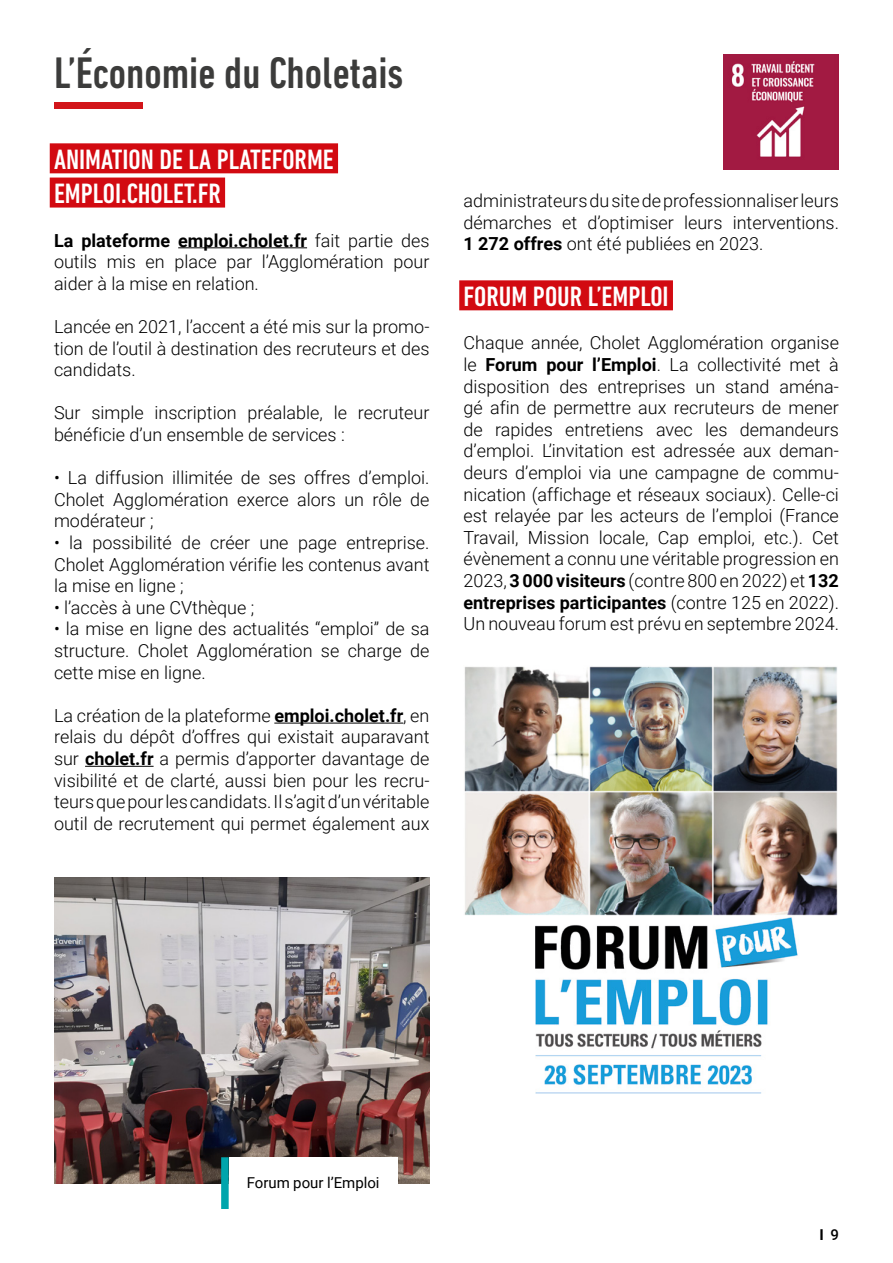
<style>
.page{position:relative;width:893px;height:1263px;background:#fff}
.page>*{position:absolute;margin:0;border:0;box-sizing:border-box;transform-origin:0 0}
.t1{font:500 condensed 45px "DIN Next LT Pro";color:#3c3c3b}
.t2{font:500 condensed 28.5px/34.2px "DIN Next LT Pro";color:#fff}
.t3{font:300 18px/21.6px "Roboto";color:#000;text-align:justify}
.t4{font:15px "Roboto";color:#000}
.t5{font:700 15px "Roboto";color:#000}
.s1{font-weight:700}
.s2{font-weight:500}
</style>
<div class="page">
<div style="left:50px;top:143px;width:288px;height:30px;background:#d20a11"></div>
<div style="left:50px;top:178px;width:175px;height:30px;background:#d20a11"></div>
<hr style="left:178px;top:247px;width:129px;height:1px;background:#000">
<hr style="left:274px;top:723px;width:129px;height:1px;background:#000">
<hr style="left:85px;top:766px;width:69px;height:1px;background:#000">
<div style="left:459px;top:280px;width:214px;height:30px;background:#d20a11"></div>
<div style="left:54px;top:102px;width:89px;height:6px;background:#d2151a"></div>
<img style="left:464px;top:666px;width:374px;height:428px">
<img style="left:54px;top:877px;width:375px;height:306px">
<img style="left:723px;top:54px;width:116px;height:116px">
<div style="left:229px;top:1157px;width:169px;height:52px;background:#fff"></div>
<div style="left:221px;top:1157px;width:8px;height:52px;background:#00a5ac"></div>
<h1 class="t1" style="left:54px;top:47px;width:351px">L’Économie du Choletais</h1>
<h2 class="t2" style="left:54px;top:142px;width:281px">ANIMATION DE LA PLATEFORME<br>EMPLOI.CHOLET.FR</h2>
<p class="t3" style="left:54px;top:229px;width:377px"><span class="s1">La plateforme emploi.cholet.fr</span> fait partie des outils mis en place par l’Agglomération pour aider à la mise en relation.</p>
<p class="t3" style="left:54px;top:315px;width:377px">Lancée en 2021, l’accent a été mis sur la promo&shy;tion de l’outil à destination des recruteurs et des candidats.</p>
<p class="t3" style="left:54px;top:401px;width:377px">Sur simple inscription préalable, le recruteur bénéficie d’un ensemble de services :</p>
<p class="t3" style="left:54px;top:466px;width:377px">• La diffusion illimitée de ses offres d’emploi.<br>Cholet Agglomération exerce alors un rôle de modérateur ;</p>
<p class="t3" style="left:54px;top:531px;width:377px">• la possibilité de créer une page entreprise.<br>Cholet Agglomération vérifie les contenus avant la mise en ligne ;</p>
<p class="t3" style="left:54px;top:596px;width:202px">• l’accès à une CVthèque ;</p>
<p class="t3" style="left:54px;top:617px;width:377px">• la mise en ligne des actualités “emploi” de sa structure. Cholet Agglomération se charge de cette mise en ligne.</p>
<p class="t3" style="left:54px;top:704px;width:377px">La création de la plateforme <span class="s1">emploi.cholet.fr</span>, en relais du dépôt d’offres qui existait auparavant sur <span class="s1">cholet.fr</span> a permis d’apporter davantage de visibilité et de clarté, aussi bien pour les recru&shy;teurs que pour les candidats. Il s’agit d’un véritable outil de recrutement qui permet également aux</p>
<p class="t3" style="left:463px;top:189px;width:377px">administrateurs du site de professionnaliser leurs démarches et d’optimiser leurs interventions.<br><span class="s1">1 272 offres</span> ont été publiées en 2023.</p>
<h2 class="t2" style="left:463px;top:279px;width:207px">FORUM POUR L’EMPLOI</h2>
<p class="t3" style="left:463px;top:331px;width:377px">Chaque année, Cholet Agglomération organise le <span class="s1">Forum pour l’Emploi</span>. La collectivité met à disposition des entreprises un stand aména&shy;gé afin de permettre aux recruteurs de mener de rapides entretiens avec les demandeurs d’emploi. L’invitation est adressée aux deman&shy;deurs d’emploi via une campagne de commu&shy;nication (affichage et réseaux sociaux). Celle-ci est relayée par les acteurs de l’emploi (France Travail, Mission locale, Cap emploi, etc.). Cet évènement a connu une véritable progression en 2023, <span class="s1">3 000 visiteurs</span> (contre 800 en 2022) et <span class="s1">132 entreprises participantes</span> (contre 125 en 2022).<br>Un nouveau forum est prévu en septembre 2024.</p>
<p class="t4" style="left:247px;top:1172px;width:134px">Forum pour l’Emploi</p>
<p class="t5" style="left:819px;top:1224px;width:21px">I <span class="s2">9</span></p>
</div>
